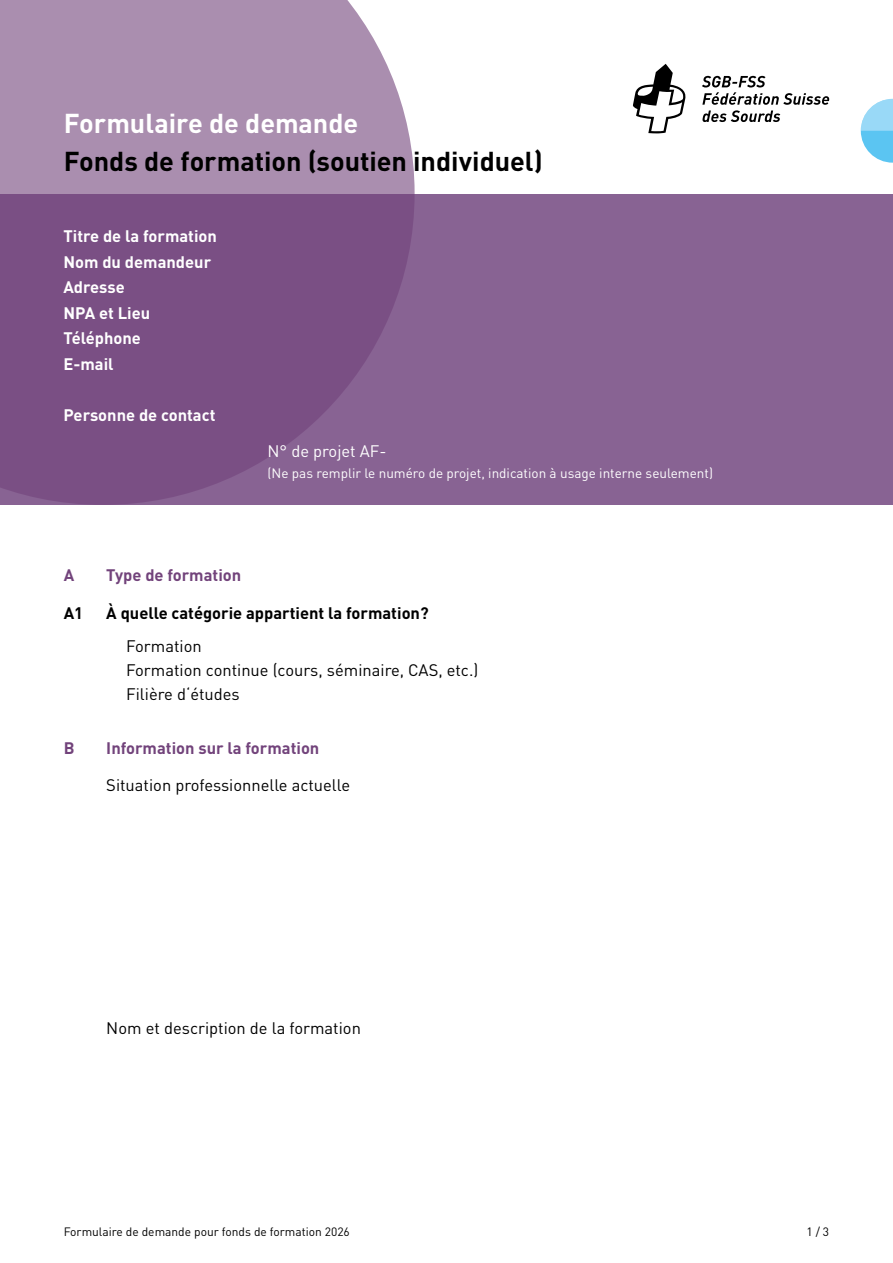
<style>
.page{position:relative;width:893px;height:1263px;background:#fff}
.page>*{position:absolute;margin:0;border:0;box-sizing:border-box;transform-origin:0 0}
.t1{font:700 27px "DINOT";letter-spacing:-.005em;color:#000}
.t2{font:700 27px "DINOT";letter-spacing:-.005em;color:#fff}
.t3{font:16.5px/24px "DINOT";color:#000}
.t4{font:700 16.5px/25.5px "DINOT";color:#fff}
.t5{font:700 16.5px "DINOT";color:#72437b}
.t6{font:700 16.5px "DINOT";color:#000}
.t7{font:16.5px "DINOT";color:#fff}
.t8{font:13.5px "DINOT";color:#fff}
.t9{font:12px "DINOT";color:#000}
</style>
<div class="page">
<div style="left:0;top:194px;width:893px;height:311px;background:#886393"></div>
<svg style="left:0;top:0;width:415px;height:505px;background:#8f6b97"></svg>
<svg style="left:861px;top:99px;width:32px;height:64px"></svg>
<svg style="left:633px;top:64px;width:53px;height:69px"></svg>
<svg style="left:702px;top:76px;width:127px;height:46px"></svg>
<h1 class="t2" style="left:64px;top:105px;width:296px">Formulaire de demande</h1>
<h1 class="t1" style="left:64px;top:143px;width:480px">Fonds de formation (soutien individuel)</h1>
<p class="t4" style="left:63px;top:223px;width:155px">Titre de la formation<br>Nom du demandeur<br>Adresse<br>NPA et Lieu<br>Téléphone<br>E-mail</p>
<p class="t4" style="left:63px;top:401px;width:154px">Personne de contact</p>
<p class="t7" style="left:268px;top:440px;width:120px">N° de projet AF-</p>
<p class="t8" style="left:268px;top:464px;width:447px">(Ne pas remplir le numéro de projet, indication à usage interne seulement)</p>
<p class="t5" style="left:64px;top:564px;width:12px">A</p>
<p class="t5" style="left:106px;top:564px;width:137px">Type de formation</p>
<p class="t6" style="left:64px;top:602px;width:21px">A1</p>
<p class="t6" style="left:106px;top:602px;width:324px">À quelle catégorie appartient la formation?</p>
<p class="t3" style="left:126px;top:633px;width:354px">Formation<br>Formation continue (cours, séminaire, CAS, etc.)<br>Filière d‘études</p>
<p class="t5" style="left:64px;top:736px;width:12px">B</p>
<p class="t5" style="left:106px;top:736px;width:215px">Information sur la formation</p>
<p class="t3" style="left:106px;top:772px;width:245px">Situation professionnelle actuelle</p>
<p class="t3" style="left:106px;top:1015px;width:256px">Nom et description de la formation</p>
<p class="t9" style="left:64px;top:1223px;width:288px">Formulaire de demande pour fonds de formation 2026</p>
<p class="t9" style="left:806px;top:1223px;width:24px">1 / 3</p>
</div>
